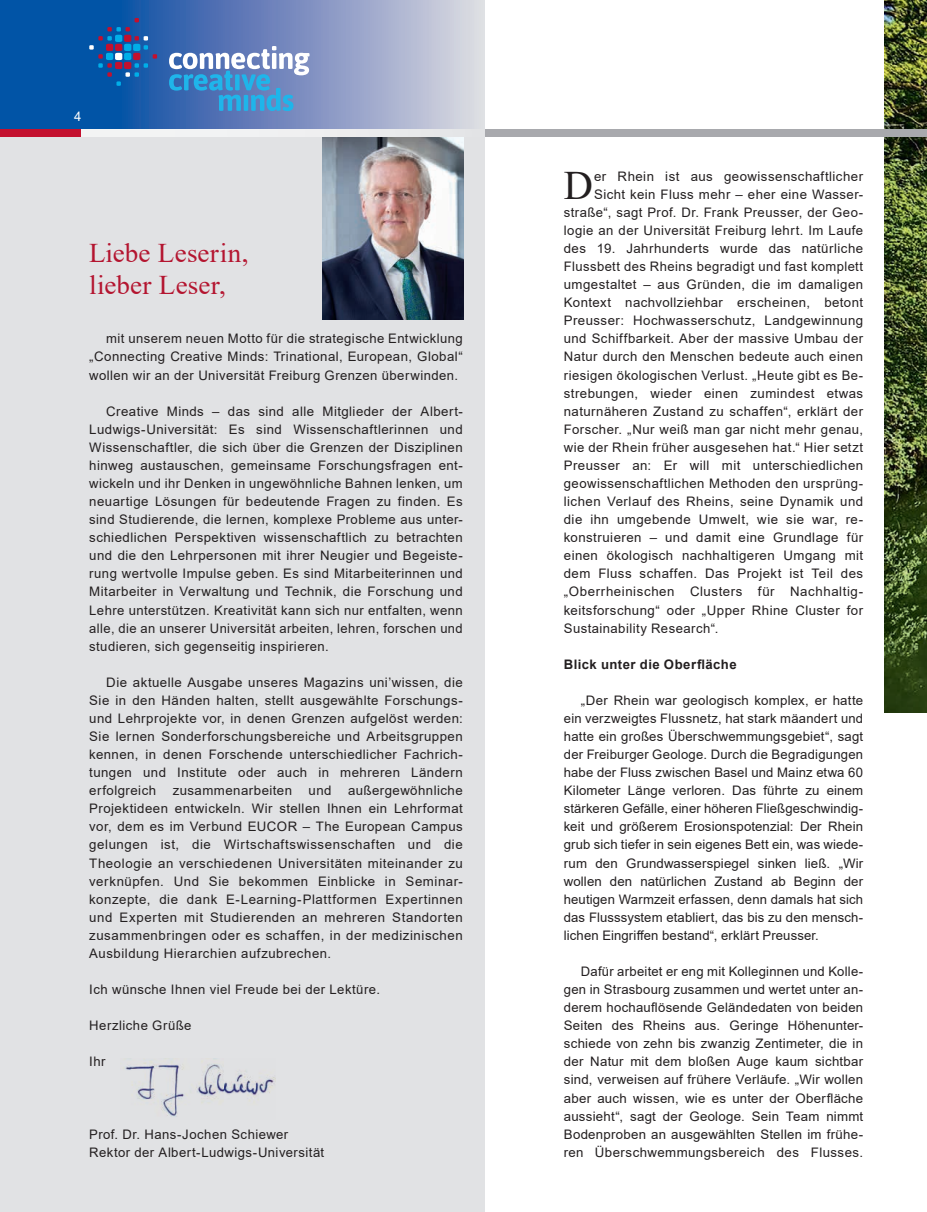
<style>
.page{position:relative;width:927px;height:1212px;background:#fff}
.page>*{position:absolute;margin:0;border:0;box-sizing:border-box;transform-origin:0 0}
.t1{font:40.35px "Times New Roman";color:#231f20}
.t2{font:27px/32.4px "Times New Roman";letter-spacing:.01em;color:#b41530}
.t3{font:13.2px/18px "Arial";letter-spacing:.035em;color:#231f20;text-align:justify}
.t4{font:700 13.2px "Arial";letter-spacing:.035em;color:#231f20}
.t5{font:13.2px "Arial";color:#fff}
</style>
<div class="page">
<img style="left:884px;top:0;width:43px;height:713px">
<div style="left:0;top:0;width:485px;height:1212px;background:#e1e2e4"></div>
<svg style="left:0;top:0;width:470px;height:129px;background:#5f85bc"></svg>
<div style="left:0;top:129px;width:82px;height:8px;background:#c3102e"></div>
<div style="left:485px;top:129px;width:442px;height:8px;background:#a8a9ad"></div>
<div style="left:82px;top:129px;width:403px;height:8px;background:#f0f0f1"></div>
<img style="left:123px;top:1061px;width:153px;height:56px">
<img style="left:322px;top:137px;width:141px;height:183px">
<svg style="left:169px;top:46px;width:141px;height:65px;background:#6898cb"></svg>
<svg style="left:89px;top:18px;width:68px;height:68px;background:#235ba2"></svg>
<p class="t5" style="left:74px;top:107px;width:9px">4</p>
<h2 class="t2" style="left:89px;top:235px;width:161px">Liebe Leserin, lieber Leser,</h2>
<p class="t3" style="left:89px;top:330px;width:375px;text-indent:17px">mit unserem neuen Motto für die strategische Entwicklung „Connecting Creative Minds: Trinational, European, Global“ wollen wir an der Universität Freiburg Grenzen überwinden.</p>
<p class="t3" style="left:89px;top:402px;width:375px;text-indent:17px">Creative Minds – das sind alle Mitglieder der Albert-Ludwigs-Universität: Es sind Wissenschaftlerinnen und Wissenschaftler, die sich über die Grenzen der Disziplinen hinweg austauschen, gemeinsame Forschungsfragen ent&shy;wickeln und ihr Denken in ungewöhnliche Bahnen lenken, um neuartige Lösungen für bedeutende Fragen zu finden. Es sind Studierende, die lernen, komplexe Probleme aus unter&shy;schiedlichen Perspektiven wissenschaftlich zu betrachten und die den Lehrpersonen mit ihrer Neugier und Begeiste&shy;rung wertvolle Impulse geben. Es sind Mitarbeiterinnen und Mitarbeiter in Verwaltung und Technik, die Forschung und Lehre unterstützen. Kreativität kann sich nur entfalten, wenn alle, die an unserer Universität arbeiten, lehren, forschen und studieren, sich gegenseitig inspirieren.</p>
<p class="t3" style="left:89px;top:673px;width:375px;text-indent:17px">Die aktuelle Ausgabe unseres Magazins uni’wissen, die Sie in den Händen halten, stellt ausgewählte Forschungs&shy;und Lehrprojekte vor, in denen Grenzen aufgelöst werden:<br>Sie lernen Sonderforschungsbereiche und Arbeitsgruppen kennen, in denen Forschende unterschiedlicher Fachrich&shy;tungen und Institute oder auch in mehreren Ländern erfolgreich</p>
<p class="t3" style="left:89px;top:781px;width:375px;text-indent:259px">außergewöhnliche Projektideen entwickeln. Wir stellen Ihnen ein Lehrformat vor, dem es im Verbund EUCOR – The European Campus gelungen ist, die Wirtschaftswissenschaften und die Theologie an verschiedenen Universitäten miteinander zu verknüpfen. Und Sie bekommen Einblicke in Seminar&shy;konzepte, die dank E-Learning-Plattformen Expertinnen und Experten mit Studierenden an mehreren Standorten zusammenbringen oder es schaffen, in der medizinischen Ausbildung Hierarchien aufzubrechen.</p>
<p class="t3" style="left:89px;top:980px;width:292px">Ich wünsche Ihnen viel Freude bei der Lektüre.</p>
<p class="t3" style="left:89px;top:1016px;width:104px">Herzliche Grüße</p>
<p class="t3" style="left:89px;top:1052px;width:18px">Ihr</p>
<p class="t3" style="left:173px;top:781px;width:121px">zusammenarbeiten</p>
<p class="t3" style="left:309px;top:781px;width:24px">und</p>
<p class="t3" style="left:89px;top:1125px;width:236px">Prof. Dr. Hans-Jochen Schiewer<br>Rektor der Albert-Ludwigs-Universität</p>
<h1 class="t1" style="left:564px;top:157px;width:31px">D</h1>
<p class="t3" style="left:594px;top:167px;width:271px">er Rhein ist aus geowissenschaftlicher</p>
<p class="t3" style="left:594px;top:185px;width:271px">Sicht kein Fluss mehr – eher eine Wasser-</p>
<p class="t3" style="left:564px;top:203px;width:301px">straße“, sagt Prof. Dr. Frank Preusser, der Geo-</p>
<p class="t3" style="left:564px;top:221px;width:301px">logie an der Universität Freiburg lehrt. Im Laufe</p>
<p class="t3" style="left:564px;top:239px;width:301px">des 19. Jahrhunderts wurde das natürliche</p>
<p class="t3" style="left:564px;top:257px;width:301px">Flussbett des Rheins begradigt und fast komplett</p>
<p class="t3" style="left:564px;top:275px;width:301px">umgestaltet – aus Gründen, die im damaligen</p>
<p class="t3" style="left:564px;top:293px;width:301px">Kontext nachvollziehbar erscheinen, betont</p>
<p class="t3" style="left:564px;top:312px;width:301px">Preusser: Hochwasserschutz, Landgewinnung</p>
<p class="t3" style="left:564px;top:330px;width:301px">und Schiffbarkeit. Aber der massive Umbau der</p>
<p class="t3" style="left:564px;top:348px;width:301px">Natur durch den Menschen bedeute auch einen</p>
<p class="t3" style="left:564px;top:366px;width:301px">riesigen ökologischen Verlust. „Heute gibt es Be-</p>
<p class="t3" style="left:564px;top:384px;width:301px">strebungen, wieder einen zumindest etwas</p>
<p class="t3" style="left:564px;top:402px;width:301px">naturnäheren Zustand zu schaffen“, erklärt der</p>
<p class="t3" style="left:564px;top:420px;width:301px">Forscher. „Nur weiß man gar nicht mehr genau,</p>
<p class="t3" style="left:564px;top:438px;width:301px">wie der Rhein früher ausgesehen hat.“ Hier setzt</p>
<p class="t3" style="left:564px;top:456px;width:301px">Preusser an: Er will mit unterschiedlichen</p>
<p class="t3" style="left:564px;top:474px;width:301px">geowissenschaftlichen Methoden den ur sprüng-</p>
<p class="t3" style="left:564px;top:492px;width:301px">lichen Verlauf des Rheins, seine Dynamik und</p>
<p class="t3" style="left:564px;top:510px;width:301px">die ihn umgebende Umwelt, wie sie war, re-</p>
<p class="t3" style="left:564px;top:528px;width:301px">konstruieren – und damit eine Grundlage für</p>
<p class="t3" style="left:564px;top:546px;width:301px">einen ökologisch nachhaltigeren Umgang mit</p>
<p class="t3" style="left:564px;top:565px;width:301px">dem Fluss schaffen. Das Projekt ist Teil des</p>
<p class="t3" style="left:564px;top:583px;width:301px">„Oberrheinischen Clusters für Nachhaltig-</p>
<p class="t3" style="left:564px;top:601px;width:301px">keitsforschung“ oder „Upper Rhine Cluster for</p>
<p class="t3" style="left:564px;top:619px;width:156px">Sustainability Research“.</p>
<p class="t4" style="left:564px;top:655px;width:174px">Blick unter die Oberfläche</p>
<p class="t3" style="left:564px;top:691px;width:301px;text-indent:17px">„Der Rhein war geologisch komplex, er hatte ein verzweigtes Flussnetz, hat stark mäandert und hatte ein großes Überschwemmungsgebiet“, sagt der Freiburger Geologe. Durch die Begradigungen habe der Fluss zwischen Basel und Mainz etwa 60<br>Kilometer Länge verloren. Das führte zu einem stärkeren Gefälle, einer höheren Fließgeschwindig&shy;keit und größerem Erosionspotenzial: Der Rhein grub sich tiefer in sein eigenes Bett ein, was wiede&shy;rum den Grundwasserspiegel sinken ließ. „Wir wollen den natürlichen Zustand ab Beginn der heutigen Warmzeit erfassen, denn damals hat sich das Flusssystem etabliert, das bis zu den mensch&shy;lichen Eingriffen bestand“, erklärt Preusser.</p>
<p class="t3" style="left:564px;top:962px;width:301px;text-indent:17px">Dafür arbeitet er eng mit Kolleginnen und Kolle&shy;gen in Strasbourg zusammen und wertet unter an&shy;derem hochauflösende Geländedaten von beiden Seiten des Rheins aus. Geringe Höhenunter&shy;schiede von zehn bis zwanzig Zentimeter, die in der Natur mit dem bloßen Auge kaum sichtbar sind, verweisen auf frühere Verläufe. „Wir wollen aber auch wissen, wie es unter der Oberfläche aussieht“, sagt der Geologe. Sein Team nimmt Bodenproben an ausgewählten Stellen im frühe&shy;ren Überschwemmungsbereich des Flusses.</p>
</div>
